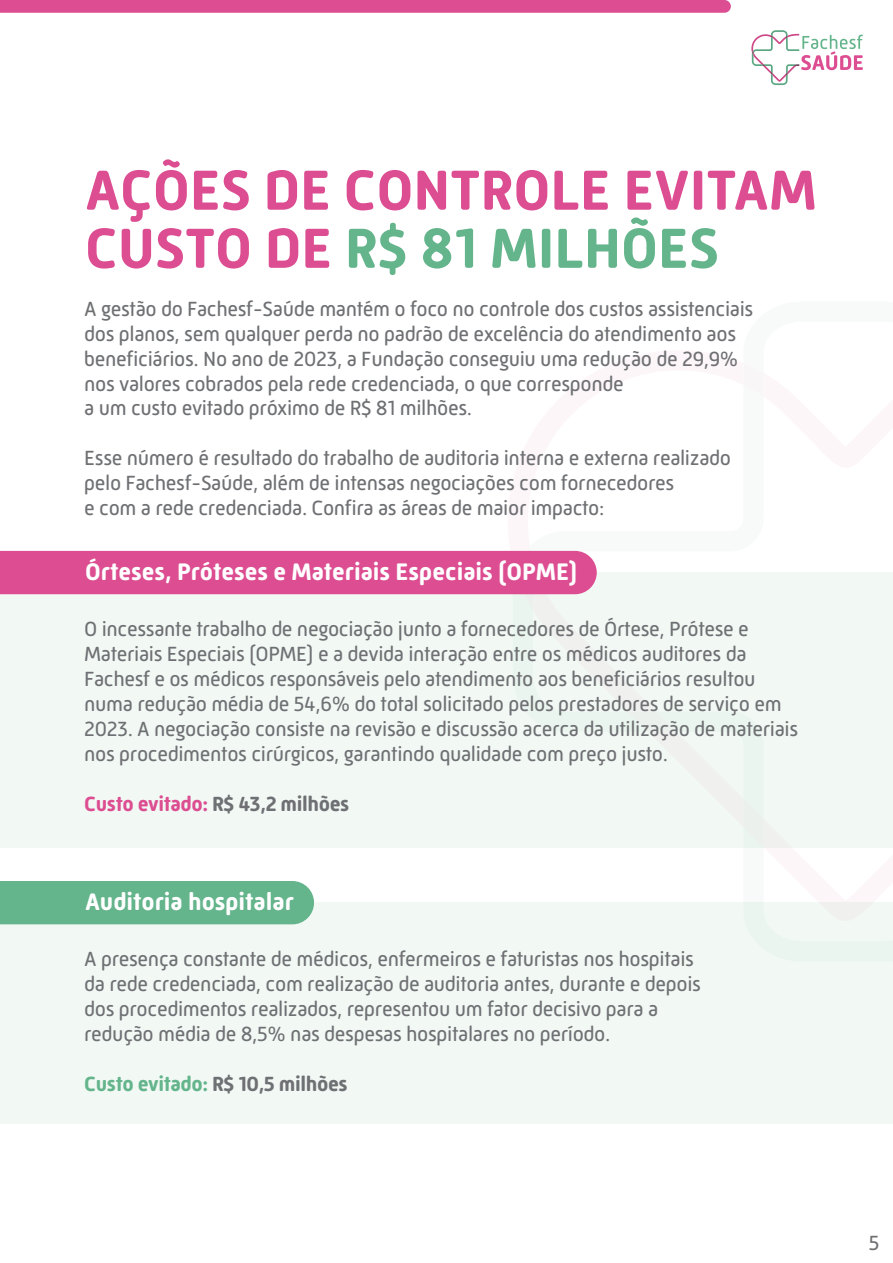
<style>
.page{position:relative;width:893px;height:1263px;background:#fff}
.page>*{position:absolute;margin:0;border:0;box-sizing:border-box;transform-origin:0 0}
.t1{font:700 57.75px/58.1px "Mic 32 New Rounded";color:#dc4e91}
.t2{font:700 24.45px "Mic 32 New Rounded";color:#fff}
.t3{font:21px/24.9px "Mic 32 New Rounded";letter-spacing:-.02em;color:#6f7073}
.t4{font:700 21px "Mic 32 New Rounded";letter-spacing:-.02em;color:#dc4e91}
.t5{font:700 21px "Mic 32 New Rounded";letter-spacing:-.02em;color:#64b48c}
.s1{color:#64b48c}
.s2{color:#6f7073}
</style>
<div class="page">
<div style="left:0;top:572px;width:893px;height:276px;background:#f2f9f5"></div>
<div style="left:0;top:903px;width:893px;height:221px;background:#f2f9f5"></div>
<svg style="left:751px;top:30px;width:112px;height:55px"></svg>
<svg style="left:0;top:0;width:731px;height:13px;background:#dc5193"></svg>
<div style="left:0;top:551px;width:597px;height:43px;background:#dc4e91"></div>
<div style="left:0;top:881px;width:314px;height:43px;background:#64b48c"></div>
<p class="t1" style="left:85px;top:161px;width:733px">AÇÕES DE CONTROLE EVITAM<br>CUSTO DE <span class="s1">R$ 81 MILHÕES</span></p>
<p class="t3" style="left:84px;top:296px;width:671px">A gestão do Fachesf-Saúde mantém o foco no controle dos custos assistenciais dos planos, sem qualquer perda no padrão de excelência do atendimento aos beneficiários. No ano de 2023, a Fundação conseguiu uma redução de 29,9% nos valores cobrados pela rede credenciada, o que corresponde<br>a um custo evitado próximo de R$ 81 milhões.</p>
<p class="t3" style="left:84px;top:446px;width:648px">Esse número é resultado do trabalho de auditoria interna e externa realizado pelo Fachesf-Saúde, além de intensas negociações com fornecedores<br>e com a rede credenciada. Confira as áreas de maior impacto:</p>
<p class="t2" style="left:85px;top:558px;width:494px">Órteses, Próteses e Materiais Especiais (OPME)</p>
<p class="t3" style="left:84px;top:616px;width:715px">O incessante trabalho de negociação junto a fornecedores de Órtese, Prótese e Materiais Especiais (OPME) e a devida interação entre os médicos auditores da Fachesf e os médicos responsáveis pelo atendimento aos beneficiários resultou numa redução média de 54,6% do total solicitado pelos prestadores de serviço em 2023. A negociação consiste na revisão e discussão acerca da utilização de materiais nos procedimentos cirúrgicos, garantindo qualidade com preço justo.</p>
<p class="t4" style="left:84px;top:791px;width:267px">Custo evitado: <span class="s2">R$ 43,2 milhões</span></p>
<p class="t2" style="left:85px;top:888px;width:210px">Auditoria hospitalar</p>
<p class="t3" style="left:84px;top:947px;width:618px">A presença constante de médicos, enfermeiros e faturistas nos hospitais da rede credenciada, com realização de auditoria antes, durante e depois dos procedimentos realizados, representou um fator decisivo para a redução média de 8,5% nas despesas hospitalares no período.</p>
<p class="t5" style="left:84px;top:1071px;width:265px">Custo evitado: <span class="s2">R$ 10,5 milhões</span></p>
<p class="t3" style="left:869px;top:1230px;width:12px">5</p>
</div>
